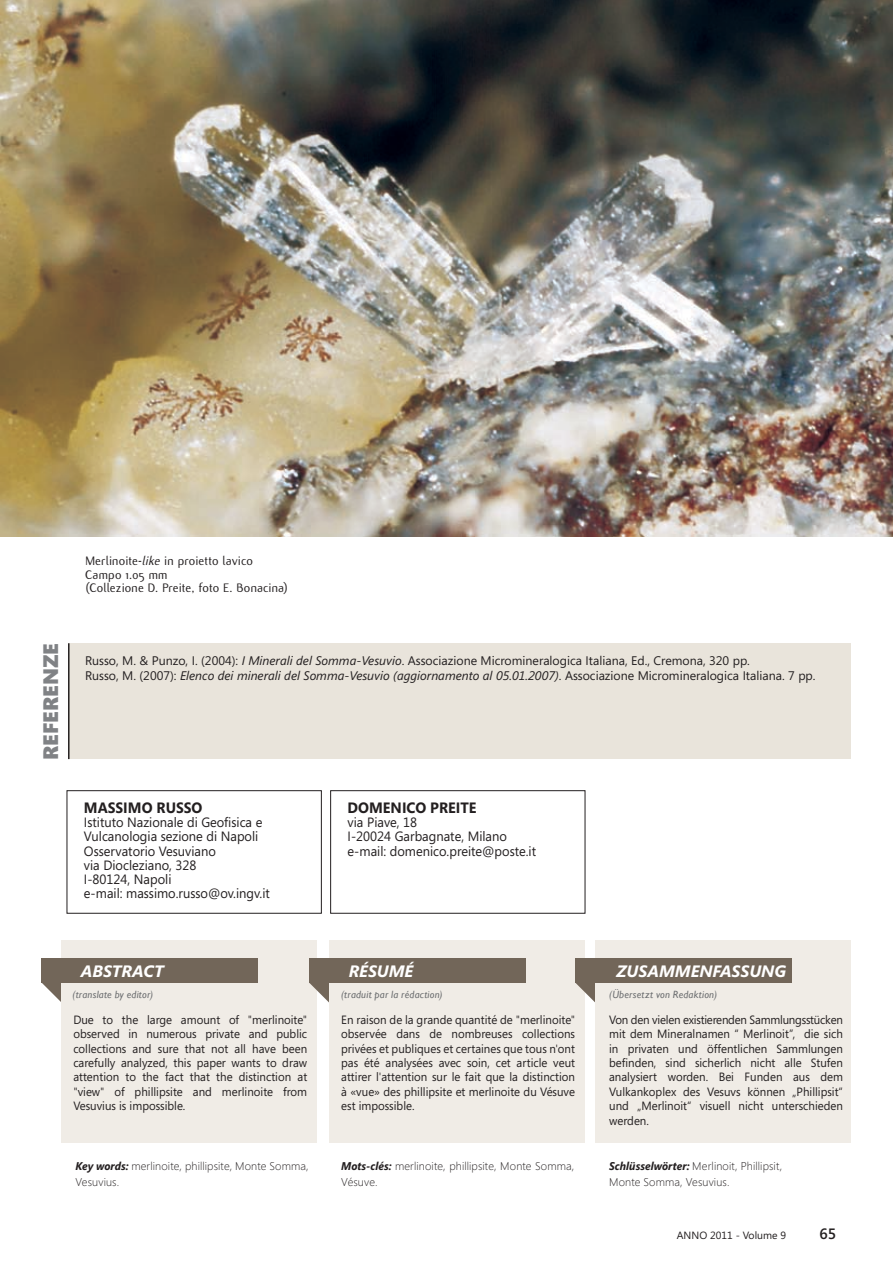
<style>
.page{position:relative;width:893px;height:1263px;background:#fff}
.page>*{position:absolute;margin:0;border:0;box-sizing:border-box;transform-origin:0 0}
.t1{font:900 21px "Segoe";color:#808285}
.t2{font:italic 700 16.5px "Segoe";color:#fff}
.t3{font:700 15px "Segoe";color:#231f20;scale:.96 1}
.t4{font:600 15px "Segoe";color:#231f20}
.t5{font:13.5px/14.2px "Segoe";color:#231f20;scale:.96 1}
.t6{font:13.5px/13.5px "Flux";letter-spacing:.01em;color:#231f20}
.t7{font:12.45px/15px "Segoe";color:#231f20}
.t8{font:12px/14.4px "Segoe";color:#231f20;text-align:justify;scale:.96 1}
.t9{font:300 11.25px/16.5px "Segoe";letter-spacing:.01em;color:#231f20}
.t10{font:italic 10.5px "Gill Sans";letter-spacing:.02em;color:#6d6f71}
.t11{font:10.5px "Segoe";color:#231f20}
.s1{font-style:italic}
.s2{font-weight:700;font-style:italic}
</style>
<div class="page">
<img style="left:0;top:0;width:893px;height:537px">
<svg style="left:41px;top:982px;width:21px;height:20px"></svg>
<div style="left:67px;top:790px;width:255px;height:124px;border:1px solid #231f20"></div>
<div style="left:330px;top:790px;width:255px;height:124px;border:1px solid #231f20"></div>
<div style="left:62px;top:940px;width:255px;height:203px;background:#f0ece6"></div>
<div style="left:41px;top:958px;width:217px;height:24px;background:#726659"></div>
<svg style="left:309px;top:982px;width:20px;height:20px"></svg>
<div style="left:329px;top:940px;width:255px;height:203px;background:#f0ece6"></div>
<div style="left:309px;top:958px;width:217px;height:24px;background:#726659"></div>
<svg style="left:575px;top:982px;width:20px;height:20px"></svg>
<div style="left:595px;top:940px;width:255px;height:203px;background:#f0ece6"></div>
<div style="left:575px;top:958px;width:217px;height:24px;background:#726659"></div>
<div style="left:68px;top:643px;width:782px;height:116px;background:#e9e4db"></div>
<hr style="left:68px;top:643px;width:2px;height:116px;background:#231f20">
<h1 class="t1" style="left:36px;top:760px;width:118px;rotate:-90deg">REFERENZE</h1>
<p class="t6" style="left:85px;top:555px;width:205px">Merlinoite-<span class="s1">like</span> in proietto lavico<br>Campo 1.05 mm<br>(Collezione D. Preite, foto E. Bonacina)</p>
<p class="t7" style="left:85px;top:652px;width:732px">Russo, M. &amp; Punzo, I. (2004): <span class="s1">I Minerali del Somma-Vesuvio</span>. Associazione Micromineralogica Italiana, Ed., Cremona, 320 pp.<br>Russo, M. (2007): <span class="s1">Elenco dei minerali del Somma-Vesuvio (aggiornamento al 05.01.2007)</span>. Associazione Micromineralogica Italiana. 7 pp.</p>
<p class="t3" style="left:84px;top:797px;width:125px">MASSIMO RUSSO</p>
<p class="t5" style="left:84px;top:815px;width:195px">Istituto Nazionale di Geofisica e<br>Vulcanologia sezione di Napoli<br>Osservatorio Vesuviano<br>via Diocleziano, 328<br>I-80124, Napoli<br>e-mail: massimo.russo@ov.ingv.it</p>
<p class="t3" style="left:348px;top:797px;width:136px">DOMENICO PREITE</p>
<p class="t5" style="left:348px;top:815px;width:198px">via Piave, 18<br>I-20024 Garbagnate, Milano e-mail: domenico.preite@poste.it</p>
<h2 class="t2" style="left:349px;top:959px;width:66px">RÉSUMÉ</h2>
<p class="t8" style="left:341px;top:1012px;width:245px">En raison de la grande quantité de "merlinoite" observée dans de nombreuses collections privées et publiques et certaines que tous n'ont pas été analysées avec soin, cet article veut attirer l'attention sur le fait que la distinction à «vue» des phillipsite et merlinoite du Vésuve est impossible.</p>
<h2 class="t2" style="left:81px;top:959px;width:84px">ABSTRACT</h2>
<p class="t8" style="left:73px;top:1012px;width:245px">Due to the large amount of "merlinoite" observed in numerous private and public collections and sure that not all have been carefully analyzed, this paper wants to draw attention to the fact that the distinction at "view" of phillipsite and merlinoite from Vesuvius is impossible.</p>
<p class="t10" style="left:73px;top:989px;width:82px">(translate by editor)</p>
<p class="t10" style="left:341px;top:989px;width:103px">(traduit par la rédaction)</p>
<h2 class="t2" style="left:617px;top:959px;width:171px">ZUSAMMENFASSUNG</h2>
<p class="t8" style="left:609px;top:1012px;width:245px">Von den vielen existierenden Sammlungsstücken mit dem Mineralnamen “ Merlinoit”, die sich in privaten und öffentlichen Sammlungen befinden, sind sicherlich nicht alle Stufen analysiert worden. Bei Funden aus dem Vulkankoplex des Vesuvs können „Phillipsit“ und „Merlinoit“ visuell nicht unterschieden werden.</p>
<p class="t10" style="left:609px;top:989px;width:110px">(Übersetzt von Redaktion)</p>
<p class="t9" style="left:75px;top:1157px;width:235px"><span class="s2">Key words:</span> merlinoite, phillipsite, Monte Somma,<br>Vesuvius.</p>
<p class="t9" style="left:341px;top:1157px;width:235px"><span class="s2">Mots-clés:</span> merlinoite, phillipsite, Monte Somma,<br>Vésuve.</p>
<p class="t9" style="left:609px;top:1157px;width:175px"><span class="s2">Schlüsselwörter:</span> Merlinoit, Phillipsit,<br>Monte Somma, Vesuvius.</p>
<p class="t11" style="left:677px;top:1228px;width:111px">ANNO 2011 - Volume 9</p>
<p class="t4" style="left:819px;top:1223px;width:18px">65</p>
</div>
